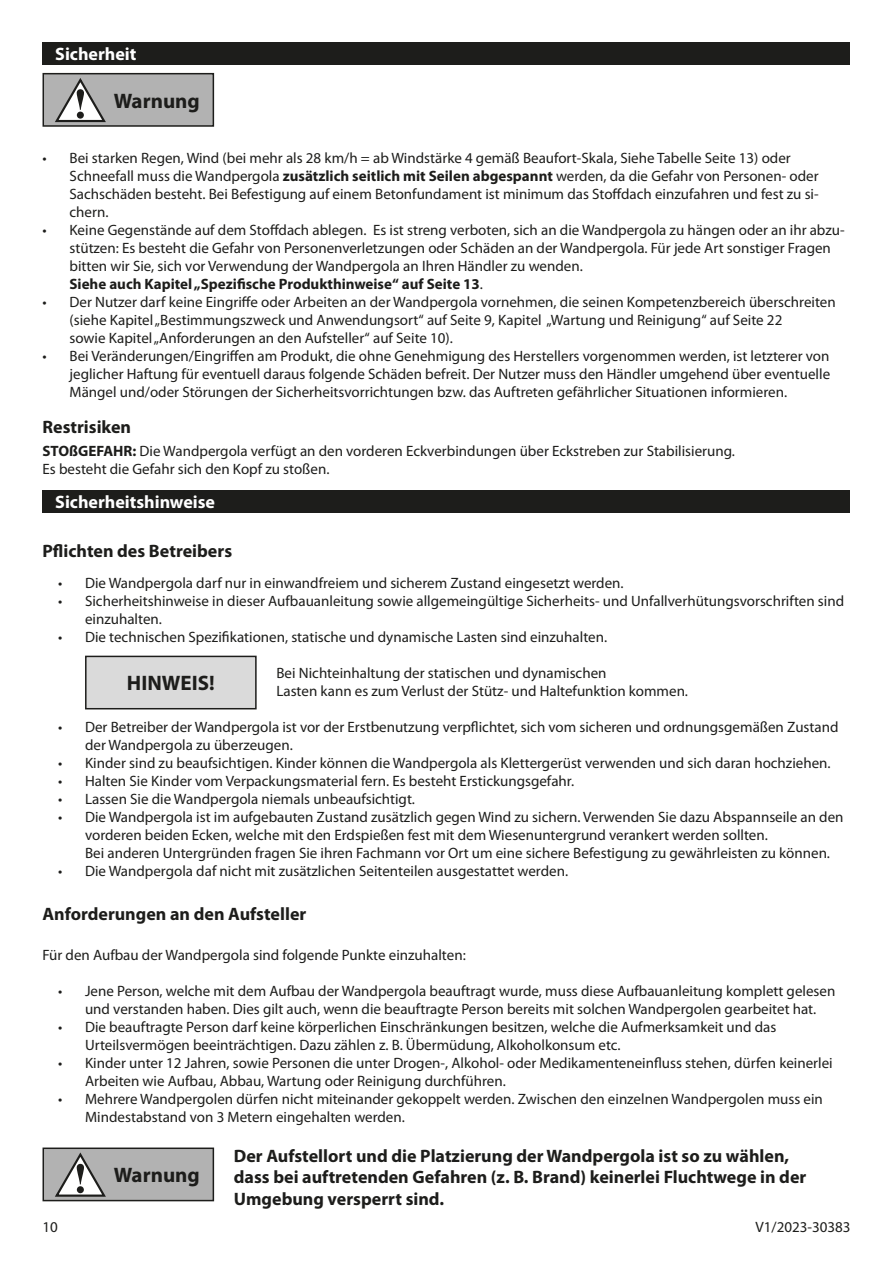
<style>
.page{position:relative;width:893px;height:1263px;background:#fff}
.page>*{position:absolute;margin:0;border:0;box-sizing:border-box;transform-origin:0 0}
.t1{font:700 21px "Myriad Pro";color:#1d1d1b}
.Fließtext{font:700 18px/21.6px "Myriad Pro";color:#1d1d1b}
.Unterkapitel{font:700 18px "Myriad Pro";color:#1d1d1b}
.Montage_Bedienung_Ti{font:700 18px "Myriad Pro";color:#fff}
.Kapitelbalken_aus{font:700 18px "Myriad Pro";color:#fff}
.Fließtext-2{font:15px/18px "Myriad Pro";color:#1d1d1b}
.s1{font-weight:700}
</style>
<div class="page">
<div style="left:43px;top:43px;width:807px;height:17px;background:#1d1d1b"></div>
<div style="left:43px;top:47px;width:807px;height:18px;background:#1d1d1b"></div>
<div style="left:43px;top:74px;width:170px;height:52px;background:#b2b2b2"></div>
<div style="left:43px;top:73px;width:171px;height:54px;border:2px solid #1d1d1b"></div>
<svg style="left:55px;top:78px;width:51px;height:45px"></svg>
<div style="left:86px;top:656px;width:170px;height:53px;background:#dadada"></div>
<div style="left:85px;top:656px;width:172px;height:53px;border:2px solid #1d1d1b"></div>
<div style="left:43px;top:1148px;width:170px;height:52px;background:#b2b2b2"></div>
<div style="left:43px;top:1147px;width:171px;height:54px;border:2px solid #1d1d1b"></div>
<svg style="left:55px;top:1152px;width:51px;height:45px"></svg>
<div style="left:43px;top:490px;width:807px;height:18px;background:#1d1d1b"></div>
<div style="left:43px;top:494px;width:807px;height:18px;background:#1d1d1b"></div>
<p class="Kapitelbalken_aus" style="left:55px;top:42px;width:83px">Sicherheit</p>
<p class="t1" style="left:114px;top:87px;width:87px">Warnung</p>
<p class="Fließtext-2" style="left:70px;top:148px;width:751px;text-indent:-27px">• Bei starken Regen, Wind (bei mehr als 28 km/h = ab Windstärke 4 gemäß Beaufort-Skala, Siehe Tabelle Seite 13) oder Schneefall muss die Wandpergola <span class="s1">zusätzlich seitlich mit Seilen abgespannt</span> werden, da die Gefahr von Personen- oder Sachschäden besteht. Bei Befestigung auf einem Betonfundament ist minimum das Stoffdach einzufahren und fest zu si&shy;chern.</p>
<p class="Fließtext-2" style="left:70px;top:220px;width:777px;text-indent:-27px">• Keine Gegenstände auf dem Stoffdach ablegen. Es ist streng verboten, sich an die Wandpergola zu hängen oder an ihr abzu&shy;stützen: Es besteht die Gefahr von Personenverletzungen oder Schäden an der Wandpergola. Für jede Art sonstiger Fragen bitten wir Sie, sich vor Verwendung der Wandpergola an Ihren Händler zu wenden.<br><span class="s1">Siehe auch Kapitel „Spezifische Produkthinweise“ auf Seite 13</span>.</p>
<p class="Fließtext-2" style="left:70px;top:292px;width:768px;text-indent:-27px">• Der Nutzer darf keine Eingriffe oder Arbeiten an der Wandpergola vornehmen, die seinen Kompetenzbereich überschreiten (siehe Kapitel „Bestimmungszweck und Anwendungsort“ auf Seite 9, Kapitel „Wartung und Reinigung“ auf Seite 22<br>sowie Kapitel „Anforderungen an den Aufsteller“ auf Seite 10).</p>
<p class="Fließtext-2" style="left:70px;top:346px;width:762px;text-align:justify;text-indent:-27px">• Bei Veränderungen/Eingriffen am Produkt, die ohne Genehmigung des Herstellers vorgenommen werden, ist letzterer von jeglicher Haftung für eventuell daraus folgende Schäden befreit. Der Nutzer muss den Händler umgehend über eventuelle Mängel und/oder Störungen der Sicherheitsvorrichtungen bzw. das Auftreten gefährlicher Situationen informieren.</p>
<p class="Unterkapitel" style="left:43px;top:416px;width:90px">Restrisiken</p>
<p class="Fließtext-2" style="left:43px;top:441px;width:694px"><span class="s1">STOßGEFAHR:</span> Die Wandpergola verfügt an den vorderen Eckverbindungen über Eckstreben zur Stabilisierung.<br>Es besteht die Gefahr sich den Kopf zu stoßen.</p>
<p class="Montage_Bedienung_Ti" style="left:55px;top:490px;width:161px">Sicherheitshinweise</p>
<p class="Unterkapitel" style="left:43px;top:539px;width:191px">Pflichten des Betreibers</p>
<p class="Fließtext-2" style="left:58px;top:574px;width:567px">• Die Wandpergola darf nur in einwandfreiem und sicherem Zustand eingesetzt werden.</p>
<p class="Fließtext-2" style="left:85px;top:592px;width:761px;text-indent:-27px">• Sicherheitshinweise in dieser Aufbauanleitung sowie allgemeingültige Sicherheits- und Unfallverhütungsvorschriften sind einzuhalten.</p>
<p class="Fließtext-2" style="left:58px;top:628px;width:551px">• Die technischen Spezifikationen, statische und dynamische Lasten sind einzuhalten.</p>
<p class="Fließtext-2" style="left:276px;top:664px;width:413px">Bei Nichteinhaltung der statischen und dynamischen<br>Lasten kann es zum Verlust der Stütz- und Haltefunktion kommen.</p>
<p class="Fließtext-2" style="left:85px;top:718px;width:755px;text-indent:-27px">• Der Betreiber der Wandpergola ist vor der Erstbenutzung verpflichtet, sich vom sicheren und ordnungsgemäßen Zustand der Wandpergola zu überzeugen.</p>
<p class="Fließtext-2" style="left:58px;top:754px;width:774px">• Kinder sind zu beaufsichtigen. Kinder können die Wandpergola als Klettergerüst verwenden und sich daran hochziehen.</p>
<p class="Fließtext-2" style="left:58px;top:772px;width:518px">• Halten Sie Kinder vom Verpackungsmaterial fern. Es besteht Erstickungsgefahr.</p>
<p class="Fließtext-2" style="left:58px;top:790px;width:358px">• Lassen Sie die Wandpergola niemals unbeaufsichtigt.</p>
<p class="Fließtext-2" style="left:85px;top:808px;width:760px;text-indent:-27px">• Die Wandpergola ist im aufgebauten Zustand zusätzlich gegen Wind zu sichern. Verwenden Sie dazu Abspannseile an den vorderen beiden Ecken, welche mit den Erdspießen fest mit dem Wiesenuntergrund verankert werden sollten.<br>Bei anderen Untergründen fragen Sie ihren Fachmann vor Ort um eine sichere Befestigung zu gewährleisten zu können.</p>
<p class="Fließtext-2" style="left:58px;top:862px;width:512px">• Die Wandpergola daf nicht mit zusätzlichen Seitenteilen ausgestattet werden.</p>
<p class="Unterkapitel" style="left:43px;top:902px;width:265px">Anforderungen an den Aufsteller</p>
<p class="Fließtext-2" style="left:43px;top:946px;width:425px">Für den Aufbau der Wandpergola sind folgende Punkte einzuhalten:</p>
<p class="Fließtext-2" style="left:58px;top:982px;width:779px;text-align:center">• Jene Person, welche mit dem Aufbau der Wandpergola beauftragt wurde, muss diese Aufbauanleitung komplett gelesen und verstanden haben. Dies gilt auch, wenn die beauftragte Person bereits mit solchen Wandpergolen gearbeitet hat.</p>
<p class="Fließtext-2" style="left:85px;top:1018px;width:693px;text-indent:-27px">• Die beauftragte Person darf keine körperlichen Einschränkungen besitzen, welche die Aufmerksamkeit und das<br>Urteilsvermögen beeinträchtigen. Dazu zählen z. B. Übermüdung, Alkoholkonsum etc.</p>
<p class="Fließtext-2" style="left:85px;top:1054px;width:749px;text-indent:-27px">• Kinder unter 12 Jahren, sowie Personen die unter Drogen-, Alkohol- oder Medikamenteneinfluss stehen, dürfen keinerlei<br>Arbeiten wie Aufbau, Abbau, Wartung oder Reinigung durchführen.</p>
<p class="Fließtext-2" style="left:85px;top:1090px;width:739px;text-indent:-27px">• Mehrere Wandpergolen dürfen nicht miteinander gekoppelt werden. Zwischen den einzelnen Wandpergolen muss ein<br>Mindestabstand von 3 Metern eingehalten werden.</p>
<p class="Fließtext" style="left:234px;top:1144px;width:574px">Der Aufstellort und die Platzierung der Wandpergola ist so zu wählen, dass bei auftretenden Gefahren (z. B. Brand) keinerlei Fluchtwege in der<br>Umgebung versperrt sind.</p>
<p class="t1" style="left:127px;top:670px;width:89px">HINWEIS!</p>
<p class="t1" style="left:114px;top:1161px;width:87px">Warnung</p>
<p class="Fließtext-2" style="left:43px;top:1217px;width:17px">10</p>
<p class="Fließtext-2" style="left:756px;top:1217px;width:96px">V1/2023-30383</p>
</div>
